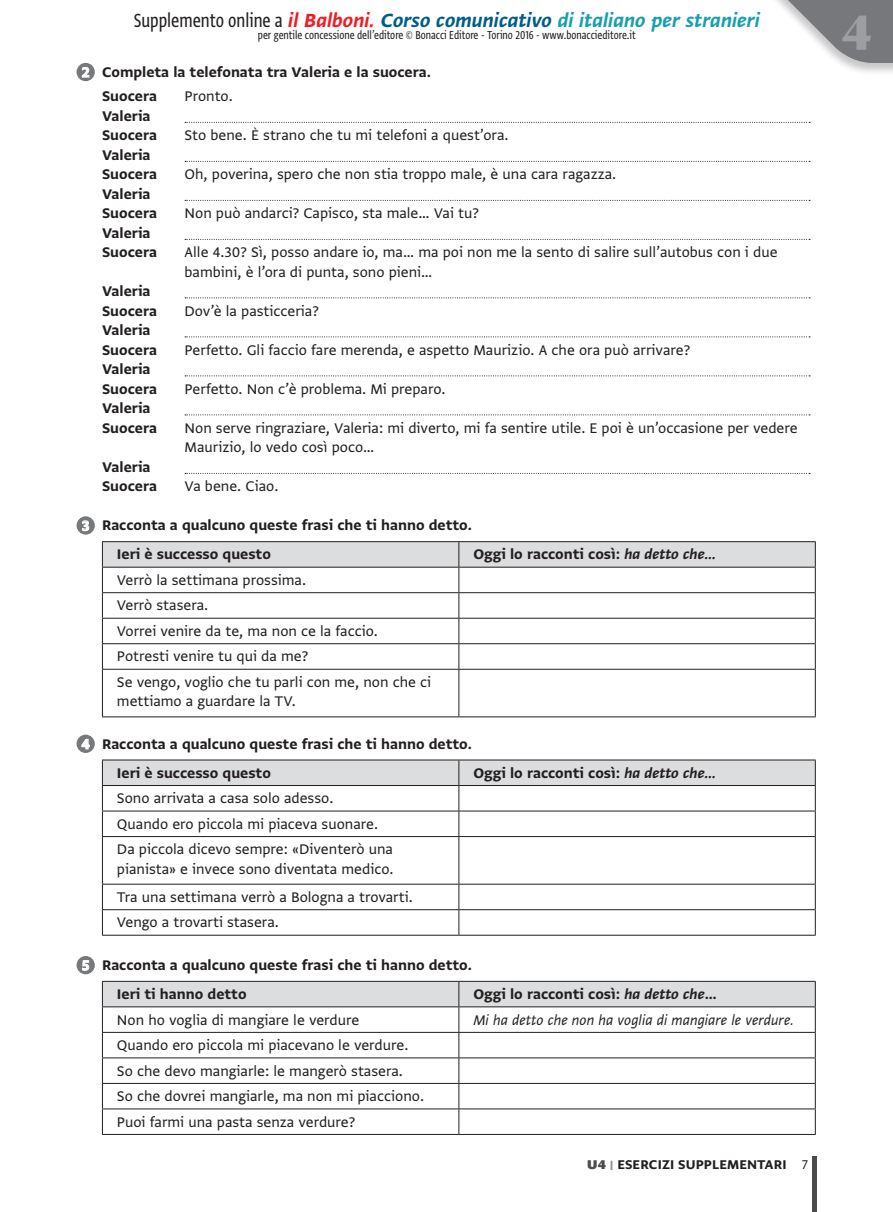
<style>
.page{position:relative;width:893px;height:1212px;background:#fff}
.page>*{position:absolute;margin:0;border:0;box-sizing:border-box;transform-origin:0 0}
.t1{font:700 58.8px "Greta Display Pro";color:#9c9ea1}
.t2{font:22.5px "Greta Sans Std Bld Ita";color:#189fad}
.t3{font:16.5px/25.5px "Greta Sans Std";color:#231f20}
.t4{font:16.5px/19.5px "Greta Sans Std Bld";color:#231f20}
.t5{font:italic 16.5px "Greta Sans Std";color:#231f20}
.t6{font:15px "Greta Sans Std Bld";letter-spacing:.01em;color:#231f20}
.t7{font:13.5px "Greta Sans Cnd Std";color:#231f20}
.s1{font-family:"Greta Sans Cnd Std";color:#231f20}
.s2{color:#ee1d23}
.s3{color:#005d87}
.s4{color:#fff}
.s5{font-family:"Greta Sans Std Bld Ita"}
.s6{font-family:"Greta Sans Std";font-weight:900;color:#4b4c4d}
.s7{font-family:"Greta Sans Std";font-weight:900;color:#939598}
.s8{font-family:"Greta Sans Std"}
</style>
<div class="page">
<hr style="left:812px;top:1156px;width:4px;height:56px;background:#4b4c4d">
<svg style="left:185px;top:122px;width:625px;height:1px"></svg>
<svg style="left:185px;top:161px;width:625px;height:1px"></svg>
<svg style="left:185px;top:200px;width:625px;height:1px"></svg>
<svg style="left:185px;top:239px;width:625px;height:1px"></svg>
<svg style="left:185px;top:297px;width:625px;height:1px"></svg>
<svg style="left:185px;top:336px;width:625px;height:1px"></svg>
<svg style="left:185px;top:375px;width:625px;height:1px"></svg>
<svg style="left:185px;top:414px;width:625px;height:1px"></svg>
<svg style="left:185px;top:473px;width:625px;height:1px"></svg>
<div style="left:77px;top:63px;width:18px;height:18px;background:#76787b;border-radius:50%"></div>
<svg style="left:82px;top:67px;width:8px;height:11px"></svg>
<div style="left:77px;top:516px;width:18px;height:19px;background:#76787b;border-radius:50%"></div>
<svg style="left:82px;top:520px;width:8px;height:11px"></svg>
<hr style="left:102px;top:541px;width:357px;height:1px;background:#231f20">
<hr style="left:459px;top:541px;width:357px;height:1px;background:#231f20">
<svg style="left:102px;top:542px;width:714px;height:127px"></svg>
<hr style="left:102px;top:669px;width:357px;height:1px;background:#231f20">
<hr style="left:102px;top:670px;width:1px;height:46px;background:#231f20">
<hr style="left:459px;top:669px;width:357px;height:1px;background:#231f20">
<hr style="left:458px;top:670px;width:1px;height:46px;background:#231f20">
<hr style="left:815px;top:670px;width:1px;height:46px;background:#231f20">
<hr style="left:102px;top:716px;width:357px;height:1px;background:#231f20">
<hr style="left:459px;top:716px;width:357px;height:1px;background:#231f20">
<div style="left:77px;top:735px;width:18px;height:18px;background:#76787b;border-radius:50%"></div>
<svg style="left:81px;top:738px;width:9px;height:12px"></svg>
<svg style="left:102px;top:760px;width:714px;height:76px"></svg>
<hr style="left:102px;top:836px;width:357px;height:1px;background:#231f20">
<hr style="left:102px;top:837px;width:1px;height:47px;background:#231f20">
<hr style="left:459px;top:836px;width:357px;height:1px;background:#231f20">
<hr style="left:458px;top:837px;width:1px;height:47px;background:#231f20">
<hr style="left:815px;top:837px;width:1px;height:47px;background:#231f20">
<hr style="left:102px;top:884px;width:357px;height:1px;background:#231f20">
<hr style="left:459px;top:884px;width:357px;height:1px;background:#231f20">
<hr style="left:102px;top:909px;width:357px;height:1px;background:#231f20">
<svg style="left:102px;top:884px;width:1px;height:51px"></svg>
<hr style="left:459px;top:909px;width:357px;height:1px;background:#231f20">
<svg style="left:458px;top:884px;width:1px;height:51px"></svg>
<svg style="left:815px;top:884px;width:1px;height:51px"></svg>
<hr style="left:102px;top:935px;width:357px;height:1px;background:#231f20">
<hr style="left:459px;top:935px;width:357px;height:1px;background:#231f20">
<div style="left:77px;top:956px;width:18px;height:18px;background:#76787b;border-radius:50%"></div>
<svg style="left:82px;top:960px;width:8px;height:11px"></svg>
<svg style="left:102px;top:981px;width:714px;height:153px"></svg>
<hr style="left:102px;top:1134px;width:357px;height:1px;background:#231f20">
<hr style="left:459px;top:1134px;width:357px;height:1px;background:#231f20">
<div style="left:749px;top:0;width:144px;height:76px;background:#231f20;opacity:.25"></div>
<svg style="left:757px;top:0;width:136px;height:64px"></svg>
<h2 class="t2" style="left:134px;top:7px;width:628px"><span class="s1">Supplemento online a</span> <span class="s2">il Balboni.</span> <span class="s3">Corso comunicativo</span> di italiano per stranieri</h2>
<p class="t7" style="left:258px;top:27px;width:379px">per gentile concessione dell’editore © Bonacci Editore - Torino 2016 - www.bonaccieditore.it</p>
<p class="t4" style="left:102px;top:60px;width:330px;line-height:24.3px;text-indent:-20px"><span class="s4">2</span> Completa la telefonata tra Valeria e la suocera.<br>Suocera</p>
<p class="t3" style="left:185px;top:83px;width:50px">Pronto.</p>
<p class="t4" style="left:102px;top:106px;width:56px">Valeria<br>Suocera</p>
<p class="t4" style="left:102px;top:145px;width:56px">Valeria<br>Suocera</p>
<p class="t4" style="left:102px;top:184px;width:56px">Valeria<br>Suocera</p>
<p class="t4" style="left:102px;top:223px;width:56px">Valeria<br>Suocera</p>
<p class="t4" style="left:102px;top:281px;width:56px">Valeria<br>Suocera</p>
<p class="t4" style="left:102px;top:320px;width:56px">Valeria<br>Suocera</p>
<p class="t4" style="left:102px;top:359px;width:56px">Valeria<br>Suocera</p>
<p class="t4" style="left:102px;top:398px;width:56px">Valeria<br>Suocera</p>
<p class="t3" style="left:185px;top:122px;width:325px">Sto bene. È strano che tu mi telefoni a quest’ora.</p>
<p class="t3" style="left:185px;top:161px;width:433px">Oh, poverina, spero che non stia troppo male, è una cara ragazza.</p>
<p class="t3" style="left:185px;top:200px;width:296px">Non può andarci? Capisco, sta male… Vai tu?</p>
<p class="t3" style="left:185px;top:242px;width:594px;line-height:19.5px">Alle 4.30? Sì, posso andare io, ma… ma poi non me la sento di salire sull’autobus con i due bambini, è l’ora di punta, sono pieni…</p>
<p class="t3" style="left:185px;top:298px;width:136px">Dov’è la pasticceria?</p>
<p class="t3" style="left:185px;top:337px;width:507px">Perfetto. Gli faccio fare merenda, e aspetto Maurizio. A che ora può arrivare?</p>
<p class="t3" style="left:185px;top:376px;width:263px">Perfetto. Non c’è problema. Mi preparo.</p>
<p class="t3" style="left:185px;top:418px;width:615px;line-height:19.5px">Non serve ringraziare, Valeria: mi diverto, mi fa sentire utile. E poi è un’occasione per vedere<br>Maurizio, lo vedo così poco…</p>
<p class="t4" style="left:102px;top:457px;width:56px">Valeria<br>Suocera</p>
<p class="t3" style="left:185px;top:473px;width:95px">Va bene. Ciao.</p>
<p class="t4" style="left:117px;top:511px;width:357px;line-height:29px;text-indent:-35px"><span class="s4">3</span> Racconta a qualcuno queste frasi che ti hanno detto.<br>Ieri è successo questo</p>
<p class="t4" style="left:473px;top:544px;width:244px">Oggi lo racconti così: <span class="s5">ha detto che…</span></p>
<p class="t3" style="left:117px;top:567px;width:316px">Verrò la settimana prossima.<br>Verrò stasera.<br>Vorrei venire da te, ma non ce la faccio.<br>Potresti venire tu qui da me?<br>Se vengo, voglio che tu parli con me, non che ci</p>
<p class="t3" style="left:117px;top:688px;width:181px">mettiamo a guardare la TV.</p>
<p class="t4" style="left:117px;top:729px;width:357px;line-height:29px;text-indent:-35px"><span class="s4">4</span> Racconta a qualcuno queste frasi che ti hanno detto.<br>Ieri è successo questo</p>
<p class="t4" style="left:473px;top:763px;width:244px">Oggi lo racconti così: <span class="s5">ha detto che…</span></p>
<p class="t3" style="left:117px;top:785px;width:278px">Sono arrivata a casa solo adesso.<br>Quando ero piccola mi piaceva suonare.<br>Da piccola dicevo sempre: «Diventerò una</p>
<p class="t3" style="left:117px;top:854px;width:297px;line-height:28px">pianista» e invece sono diventata medico.<br>Tra una settimana verrò a Bologna a trovarti.</p>
<p class="t3" style="left:117px;top:909px;width:163px">Vengo a trovarti stasera.</p>
<p class="t4" style="left:117px;top:950px;width:357px;line-height:29px;text-indent:-35px"><span class="s4">5</span> Racconta a qualcuno queste frasi che ti hanno detto.<br>Ieri ti hanno detto</p>
<p class="t4" style="left:473px;top:984px;width:245px">Oggi lo racconti così: <span class="s5">ha detto che</span>…</p>
<p class="t3" style="left:117px;top:1006px;width:244px">Non ho voglia di mangiare le verdure</p>
<p class="t5" style="left:473px;top:1010px;width:322px">Mi ha detto che non ha voglia di mangiare le verdure.</p>
<p class="t3" style="left:117px;top:1032px;width:309px">Quando ero piccola mi piacevano le verdure.<br>So che devo mangiarle: le mangerò stasera.<br>So che dovrei mangiarle, ma non mi piacciono.<br>Puoi farmi una pasta senza verdure?</p>
<p class="t6" style="left:587px;top:1156px;width:222px"><span class="s6">U4</span> <span class="s7">|</span> ESERCIZI SUPPLEMENTARI <span class="s8">7</span></p>
<h1 class="t1" style="left:843px;top:-2px;width:30px">4</h1>
</div>
